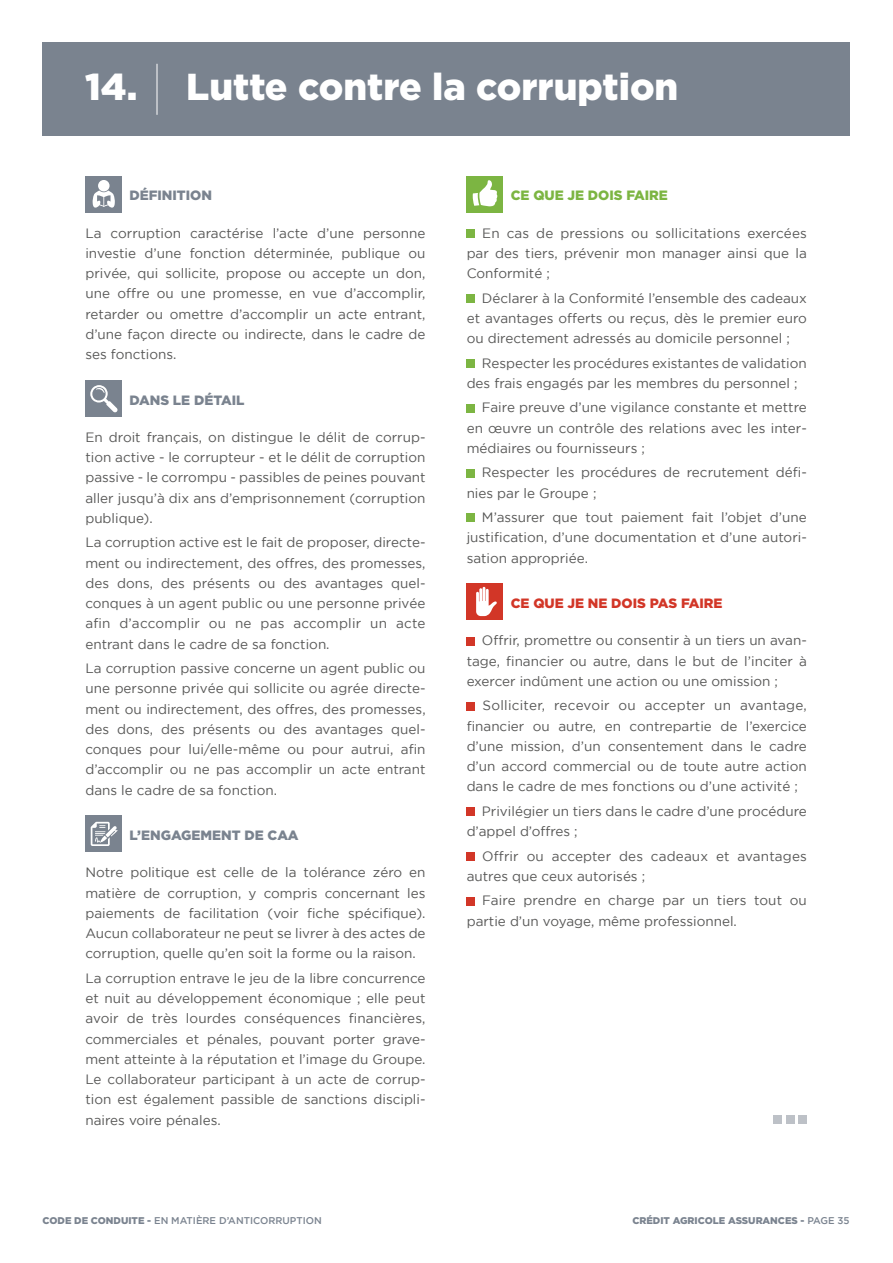
<style>
.page{position:relative;width:893px;height:1263px;background:#fff}
.page>*{position:absolute;margin:0;border:0;box-sizing:border-box;transform-origin:0 0}
.t1{font:900 37.5px "Gotham";color:#fff}
.t2{font:13.5px/20.2px "Gotham";color:#575756;text-align:justify}
.t3{font:900 13.5px "Gotham";color:#7a838f}
.t4{font:900 13.5px "Gotham";color:#d23627}
.t5{font:900 13.5px "Gotham";color:#7cb542}
.t6{font:500 9.75px "Gotham";color:#7a838f}
.t7{font:900 9.75px "Gotham";color:#7a838f}
.s1{font-weight:900}
.s2{font-weight:500}
</style>
<div class="page">
<div style="left:85px;top:176px;width:37px;height:36px;background:#7a838f"></div>
<svg style="left:92px;top:190px;width:23px;height:18px"></svg>
<div style="left:98px;top:180px;width:12px;height:11px;background:#fff;border-radius:50%"></div>
<div style="left:85px;top:380px;width:37px;height:37px;background:#7a838f"></div>
<svg style="left:90px;top:385px;width:28px;height:28px"></svg>
<div style="left:85px;top:815px;width:37px;height:37px;background:#7a838f"></div>
<svg style="left:91px;top:822px;width:27px;height:24px"></svg>
<div style="left:467px;top:176px;width:36px;height:36px;background:#7cb542"></div>
<svg style="left:472px;top:180px;width:26px;height:26px"></svg>
<div style="left:467px;top:229px;width:8px;height:9px;background:#7cb542"></div>
<div style="left:467px;top:294px;width:8px;height:9px;background:#7cb542"></div>
<div style="left:467px;top:359px;width:8px;height:9px;background:#7cb542"></div>
<div style="left:467px;top:404px;width:8px;height:8px;background:#7cb542"></div>
<div style="left:467px;top:469px;width:8px;height:8px;background:#7cb542"></div>
<div style="left:467px;top:514px;width:8px;height:8px;background:#7cb542"></div>
<div style="left:467px;top:583px;width:36px;height:37px;background:#d23627"></div>
<svg style="left:476px;top:587px;width:21px;height:29px"></svg>
<div style="left:467px;top:637px;width:8px;height:8px;background:#d23627"></div>
<div style="left:467px;top:702px;width:8px;height:8px;background:#d23627"></div>
<div style="left:467px;top:807px;width:8px;height:9px;background:#d23627"></div>
<div style="left:467px;top:852px;width:8px;height:9px;background:#d23627"></div>
<div style="left:467px;top:897px;width:8px;height:8px;background:#d23627"></div>
<div style="left:43px;top:43px;width:807px;height:93px;background:#7a838f"></div>
<hr style="left:157px;top:64px;width:1px;height:51px;background:#fff">
<div style="left:773px;top:1115px;width:9px;height:9px;background:#bdc1c7"></div>
<div style="left:786px;top:1115px;width:8px;height:9px;background:#bdc1c7"></div>
<div style="left:798px;top:1115px;width:9px;height:9px;background:#bdc1c7"></div>
<h1 class="t1" style="left:85px;top:65px;width:595px">14. Lutte contre la corruption</h1>
<p class="t3" style="left:129px;top:188px;width:84px">DÉFINITION</p>
<p class="t2" style="left:85px;top:222px;width:342px">La corruption caractérise l’acte d’une personne investie d’une fonction déterminée, publique ou privée, qui sollicite, propose ou accepte un don, une offre ou une promesse, en vue d’accomplir, retarder ou omettre d’accomplir un acte entrant, d’une façon directe ou indirecte, dans le cadre de ses fonctions.</p>
<p class="t3" style="left:129px;top:392px;width:117px">DANS LE DÉTAIL</p>
<p class="t2" style="left:85px;top:427px;width:342px">En droit français, on distingue le délit de corrup&shy;tion active - le corrupteur - et le délit de corruption passive - le corrompu - passibles de peines pouvant aller jusqu’à dix ans d’emprisonnement (corruption publique).</p>
<p class="t2" style="left:85px;top:532px;width:342px">La corruption active est le fait de proposer, directe&shy;ment ou indirectement, des offres, des promesses, des dons, des présents ou des avantages quel&shy;conques à un agent public ou une personne privée afin d’accomplir ou ne pas accomplir un acte entrant dans le cadre de sa fonction.</p>
<p class="t2" style="left:85px;top:658px;width:342px">La corruption passive concerne un agent public ou une personne privée qui sollicite ou agrée directe&shy;ment ou indirectement, des offres, des promesses, des dons, des présents ou des avantages quel&shy;conques pour lui/elle-même ou pour autrui, afin d’accomplir ou ne pas accomplir un acte entrant dans le cadre de sa fonction.</p>
<p class="t3" style="left:129px;top:827px;width:171px">L’ENGAGEMENT DE CAA</p>
<p class="t2" style="left:85px;top:862px;width:342px">Notre politique est celle de la tolérance zéro en matière de corruption, y compris concernant les paiements de facilitation (voir fiche spécifique).<br>Aucun collaborateur ne peut se livrer à des actes de corruption, quelle qu’en soit la forme ou la raison.</p>
<p class="t2" style="left:85px;top:968px;width:342px">La corruption entrave le jeu de la libre concurrence et nuit au développement économique ; elle peut avoir de très lourdes conséquences financières, commerciales et pénales, pouvant porter grave&shy;ment atteinte à la réputation et l’image du Groupe.<br>Le collaborateur participant à un acte de corrup&shy;tion est également passible de sanctions discipli&shy;naires voire pénales.</p>
<p class="t5" style="left:511px;top:188px;width:159px">CE QUE JE DOIS FAIRE</p>
<p class="t2" style="left:467px;top:222px;width:342px;text-indent:16px">En cas de pressions ou sollicitations exercées par des tiers, prévenir mon manager ainsi que la Conformité ;</p>
<p class="t2" style="left:467px;top:287px;width:342px;text-indent:15px">Déclarer à la Conformité l’ensemble des cadeaux et avantages offerts ou reçus, dès le premier euro ou directement adressés au domicile personnel ;</p>
<p class="t2" style="left:467px;top:352px;width:342px;text-indent:15px">Respecter les procédures existantes de validation des frais engagés par les membres du personnel ;</p>
<p class="t2" style="left:467px;top:397px;width:342px;text-indent:15px">Faire preuve d’une vigilance constante et mettre en œuvre un contrôle des relations avec les inter&shy;médiaires ou fournisseurs ;</p>
<p class="t2" style="left:467px;top:462px;width:342px;text-indent:15px">Respecter les procédures de recrutement défi&shy;nies par le Groupe ;</p>
<p class="t2" style="left:467px;top:507px;width:342px;text-indent:15px">M’assurer que tout paiement fait l’objet d’une justification, d’une documentation et d’une autori&shy;sation appropriée.</p>
<p class="t4" style="left:511px;top:595px;width:213px">CE QUE JE NE DOIS PAS FAIRE</p>
<p class="t2" style="left:467px;top:630px;width:342px;text-indent:15px">Offrir, promettre ou consentir à un tiers un avan&shy;tage, financier ou autre, dans le but de l’inciter à exercer indûment une action ou une omission ;</p>
<p class="t2" style="left:467px;top:695px;width:342px;text-indent:16px">Solliciter, recevoir ou accepter un avantage, financier ou autre, en contrepartie de l’exercice d’une mission, d’un consentement dans le cadre d’un accord commercial ou de toute autre action dans le cadre de mes fonctions ou d’une activité ;</p>
<p class="t2" style="left:467px;top:801px;width:342px;text-indent:15px">Privilégier un tiers dans le cadre d’une procédure d’appel d’offres ;</p>
<p class="t2" style="left:467px;top:845px;width:342px;text-indent:16px">Offrir ou accepter des cadeaux et avantages autres que ceux autorisés ;</p>
<p class="t2" style="left:467px;top:890px;width:342px;text-indent:15px">Faire prendre en charge par un tiers tout ou partie d’un voyage, même professionnel.</p>
<p class="t6" style="left:43px;top:1214px;width:281px"><span class="s1">CODE DE CONDUITE -</span> EN MATIÈRE D’ANTICORRUPTION</p>
<p class="t7" style="left:632px;top:1214px;width:219px">CRÉDIT AGRICOLE ASSURANCES - <span class="s2">PAGE 35</span></p>
</div>
